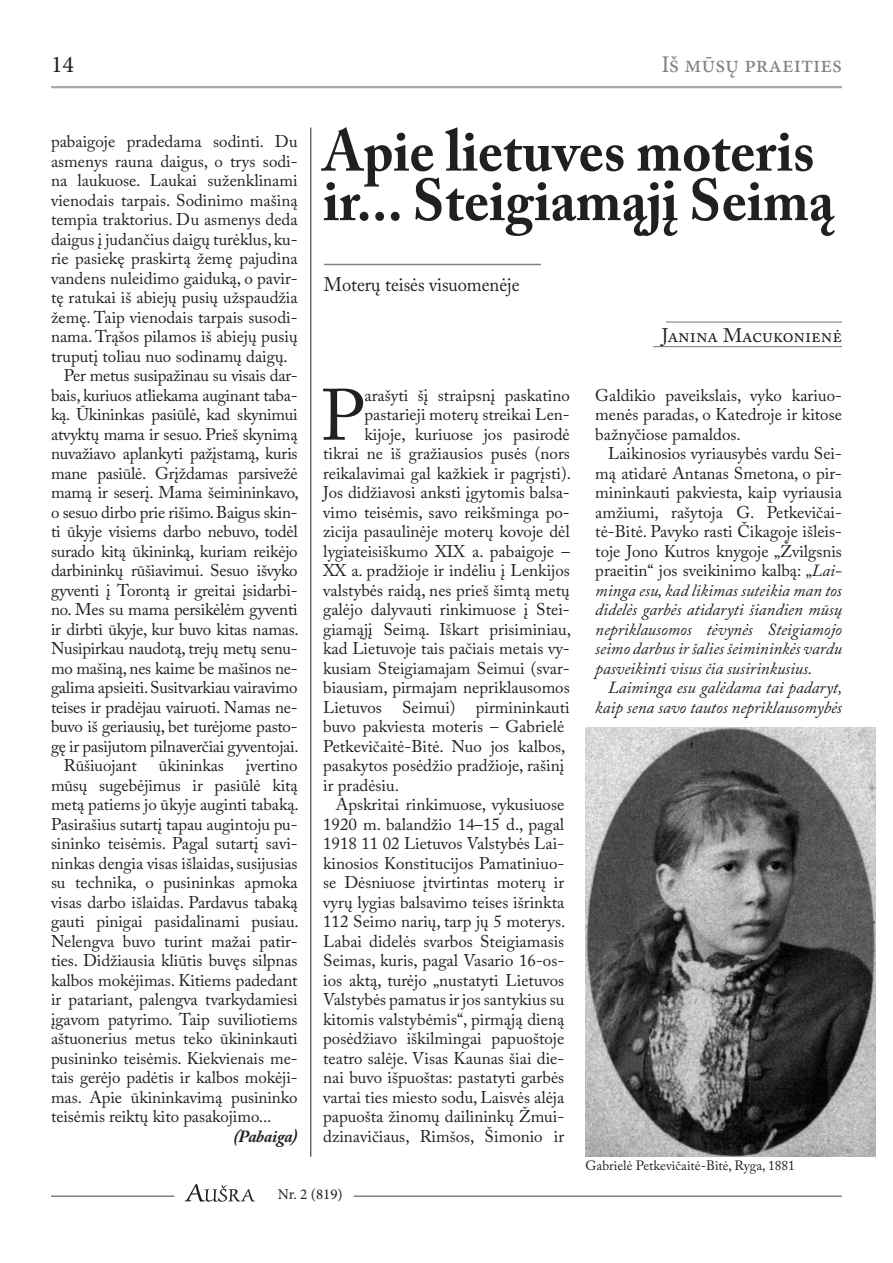
<style>
.page{position:relative;width:893px;height:1263px;background:#fff}
.page>*{position:absolute;margin:0;border:0;box-sizing:border-box;transform-origin:0 0}
.t1{font:71.85px "Adobe Caslon Pro";color:#231f20}
.t2{font:700 58.5px/49.5px "Adobe Caslon Pro";color:#231f20;scale:.95 1}
.t3{font:24px "Minion Pro";color:#808285}
.t4{font:24px "Minion Pro";color:#231f20}
.t5{font:19.5px "Adobe Caslon Pro";color:#231f20;scale:.95 1}
.t6{font:19.5px "Adobe Caslon Pro";color:#231f20}
.t7{font:16.95px/19.5px "Adobe Caslon Pro";color:#231f20;text-align:justify}
.t8{font:italic 16.95px/19.5px "Adobe Caslon Pro";color:#231f20;text-align:right}
.t9{font:16.95px "Adobe Caslon Pro";letter-spacing:-.04em;color:#231f20}
.t10{font:italic 700 16.95px "Adobe Caslon Pro";letter-spacing:-.01em;color:#231f20}
.t11{font:15px "Minion Pro";color:#231f20}
.t12{font:13.5px "Adobe Caslon Pro";color:#231f20}
.s1{font-style:italic}
</style>
<div class="page">
<svg style="left:184px;top:1184px;width:71px;height:18px"></svg>
<hr style="left:51px;top:86px;width:791px;height:2px;background:#a8a9ad">
<hr style="left:51px;top:1195px;width:123px;height:2px;background:#808285">
<hr style="left:354px;top:1195px;width:488px;height:2px;background:#808285">
<hr style="left:666px;top:321px;width:176px;height:2px;background:#808285">
<hr style="left:653px;top:346px;width:189px;height:1px;background:#808285">
<hr style="left:310px;top:128px;width:1px;height:1029px;background:#231f20">
<hr style="left:324px;top:264px;width:217px;height:1px;background:#808285">
<img style="left:585px;top:727px;width:291px;height:430px">
<h3 class="t4" style="left:51px;top:48px;width:25px">14</h3>
<h3 class="t3" style="left:661px;top:48px;width:182px">Iš mūsų praeities</h3>
<p class="t7" style="left:51px;top:131px;width:248px">pabaigoje pradedama sodinti. Du</p>
<p class="t7" style="left:51px;top:151px;width:248px">asmenys rauna daigus, o trys sodi-</p>
<p class="t7" style="left:51px;top:170px;width:248px">na laukuose. Laukai suženklinami</p>
<p class="t7" style="left:51px;top:190px;width:248px">vienodais tarpais. Sodinimo mašiną</p>
<p class="t7" style="left:51px;top:209px;width:248px">tempia traktorius. Du asmenys deda</p>
<p class="t7" style="left:51px;top:229px;width:248px">daigus į judančius daigų turėklus, ku-</p>
<p class="t7" style="left:51px;top:248px;width:248px">rie pasiekę praskirtą žemę pajudina</p>
<p class="t7" style="left:51px;top:268px;width:248px">vandens nuleidimo gaiduką, o pavir-</p>
<p class="t7" style="left:51px;top:287px;width:248px">tę ratukai iš abiejų pusių užspaudžia</p>
<p class="t7" style="left:51px;top:307px;width:248px">žemę. Taip vienodais tarpais susodi-</p>
<p class="t7" style="left:51px;top:326px;width:248px">nama. Trąšos pilamos iš abiejų pusių</p>
<p class="t7" style="left:51px;top:346px;width:238px">truputį toliau nuo sodinamų daigų.</p>
<p class="t7" style="left:64px;top:365px;width:235px">Per metus susipažinau su visais dar-</p>
<p class="t7" style="left:51px;top:385px;width:248px">bais, kuriuos atliekama auginant taba-</p>
<p class="t9" style="left:51px;top:404px;width:248px">ką. Ūkininkas pasiūlė, kad skynimui</p>
<p class="t7" style="left:51px;top:424px;width:248px">atvyktų mama ir sesuo. Prieš skynimą</p>
<p class="t7" style="left:51px;top:443px;width:248px">nuvažiavo aplankyti pažįstamą, kuris</p>
<p class="t7" style="left:51px;top:463px;width:248px">mane pasiūlė. Grįždamas parsivežė</p>
<p class="t7" style="left:51px;top:482px;width:249px">mamą ir seserį. Mama šeimininkavo,</p>
<p class="t7" style="left:51px;top:502px;width:248px">o sesuo dirbo prie rišimo. Baigus skin-</p>
<p class="t7" style="left:51px;top:521px;width:248px">ti ūkyje visiems darbo nebuvo, todėl</p>
<p class="t9" style="left:51px;top:541px;width:248px">surado kitą ūkininką, kuriam reikėjo</p>
<p class="t7" style="left:51px;top:560px;width:248px">darbininkų rūšiavimui. Sesuo išvyko</p>
<p class="t7" style="left:51px;top:580px;width:248px">gyventi į Torontą ir greitai įsidarbi-</p>
<p class="t7" style="left:51px;top:599px;width:248px">no. Mes su mama persikėlėm gyventi</p>
<p class="t7" style="left:51px;top:619px;width:249px">ir dirbti ūkyje, kur buvo kitas namas.</p>
<p class="t7" style="left:51px;top:638px;width:248px">Nusipirkau naudotą, trejų metų senu-</p>
<p class="t7" style="left:51px;top:658px;width:248px">mo mašiną, nes kaime be mašinos ne-</p>
<p class="t7" style="left:51px;top:677px;width:248px">galima apsieiti. Susitvarkiau vairavimo</p>
<p class="t7" style="left:51px;top:697px;width:248px">teises ir pradėjau vairuoti. Namas ne-</p>
<p class="t7" style="left:51px;top:716px;width:248px">buvo iš geriausių, bet turėjome pasto-</p>
<p class="t7" style="left:51px;top:736px;width:249px">gę ir pasijutom pilnaverčiai gyventojai.</p>
<p class="t7" style="left:64px;top:755px;width:75px">Rūšiuojant</p>
<p class="t7" style="left:159px;top:755px;width:67px">ūkininkas</p>
<p class="t7" style="left:51px;top:755px;width:249px;text-indent:195px">įvertino mūsų sugebėjimus ir pasiūlė kitą metą patiems jo ūkyje auginti tabaką.<br>Pasirašius sutartį tapau augintoju pu&shy;sininko teisėmis. Pagal sutartį savi&shy;ninkas dengia visas išlaidas, susijusias su technika, o pusininkas apmoka visas darbo išlaidas. Pardavus tabaką gauti pinigai pasidalinami pusiau.<br>Nelengva buvo turint mažai patir&shy;ties. Didžiausia kliūtis buvęs silpnas kalbos mokėjimas. Kitiems padedant ir patariant, palengva tvarkydamiesi įgavom patyrimo. Taip suviliotiems aštuonerius metus teko ūkininkauti pusininko teisėmis. Kiekvienais me&shy;tais gerėjo padėtis ir kalbos mokėji&shy;mas. Apie ūkininkavimą pusininko teisėmis reiktų kito pasakojimo...</p>
<p class="t10" style="left:233px;top:1126px;width:66px">(Pabaiga)</p>
<h2 class="t2" style="left:323px;top:126px;width:539px">Apie lietuves moteris ir... Steigiamąjį Seimą</h2>
<p class="t5" style="left:324px;top:273px;width:207px">Moterų teisės visuomenėje</p>
<p class="t6" style="left:662px;top:324px;width:182px">Janina Macukonienė</p>
<h1 class="t1" style="left:321px;top:373px;width:45px">P</h1>
<p class="t7" style="left:365px;top:385px;width:207px">arašyti šį straipsnį paskatino</p>
<p class="t7" style="left:365px;top:404px;width:207px">pastarieji moterų streikai Len-</p>
<p class="t7" style="left:365px;top:424px;width:207px">kijoje, kuriuose jos pasirodė</p>
<p class="t7" style="left:323px;top:443px;width:248px">tikrai ne iš gražiausios pusės (nors</p>
<p class="t7" style="left:323px;top:463px;width:249px">reikalavimai gal kažkiek ir pagrįsti).</p>
<p class="t7" style="left:323px;top:482px;width:248px">Jos didžiavosi anksti įgytomis balsa-</p>
<p class="t7" style="left:323px;top:502px;width:248px">vimo teisėmis, savo reikšminga po-</p>
<p class="t7" style="left:323px;top:521px;width:248px">zicija pasaulinėje moterų kovoje dėl</p>
<p class="t7" style="left:323px;top:541px;width:248px">lygiateisiškumo XIX a. pabaigoje –</p>
<p class="t7" style="left:323px;top:560px;width:248px">XX a. pradžioje ir indėliu į Lenkijos</p>
<p class="t7" style="left:323px;top:580px;width:248px">valstybės raidą, nes prieš šimtą metų</p>
<p class="t7" style="left:323px;top:599px;width:248px">galėjo dalyvauti rinkimuose į Stei-</p>
<p class="t7" style="left:323px;top:619px;width:249px">giamąjį Seimą. Iškart prisiminiau,</p>
<p class="t7" style="left:323px;top:638px;width:248px">kad Lietuvoje tais pačiais metais vy-</p>
<p class="t7" style="left:323px;top:658px;width:248px">kusiam Steigiamajam Seimui (svar-</p>
<p class="t7" style="left:323px;top:677px;width:248px">biausiam, pirmajam nepriklausomos</p>
<p class="t7" style="left:323px;top:697px;width:248px">Lietuvos Seimui) pirmininkauti</p>
<p class="t7" style="left:323px;top:716px;width:243px">buvo pakviesta moteris – Gabrielė</p>
<p class="t7" style="left:323px;top:736px;width:244px">Petkevičaitė-Bitė. Nuo jos kalbos,</p>
<p class="t7" style="left:323px;top:755px;width:243px">pasakytos posėdžio pradžioje, rašinį</p>
<p class="t7" style="left:323px;top:775px;width:77px">ir pradėsiu.</p>
<p class="t7" style="left:336px;top:794px;width:230px">Apskritai rinkimuose, vykusiuose</p>
<p class="t7" style="left:323px;top:814px;width:243px">1920 m. balandžio 14–15 d., pagal</p>
<p class="t7" style="left:323px;top:833px;width:243px">1918 11 02 Lietuvos Valstybės Lai-</p>
<p class="t7" style="left:323px;top:853px;width:243px">kinosios Konstitucijos Pamatiniuo-</p>
<p class="t7" style="left:323px;top:872px;width:243px">se Dėsniuose įtvirtintas moterų ir</p>
<p class="t7" style="left:323px;top:892px;width:243px">vyrų lygias balsavimo teises išrinkta</p>
<p class="t7" style="left:323px;top:911px;width:244px">112 Seimo narių, tarp jų 5 moterys.</p>
<p class="t7" style="left:323px;top:931px;width:243px">Labai didelės svarbos Steigiamasis</p>
<p class="t7" style="left:323px;top:950px;width:243px">Seimas, kuris, pagal Vasario 16-os-</p>
<p class="t7" style="left:323px;top:970px;width:243px">ios aktą, turėjo „nustatyti Lietuvos</p>
<p class="t7" style="left:323px;top:989px;width:243px">Valstybės pamatus ir jos santykius su</p>
<p class="t7" style="left:323px;top:1009px;width:243px">kitomis valstybėmis“, pirmąją dieną</p>
<p class="t7" style="left:323px;top:1028px;width:243px">posėdžiavo iškilmingai papuoštoje</p>
<p class="t7" style="left:323px;top:1048px;width:243px">teatro salėje. Visas Kaunas šiai die-</p>
<p class="t7" style="left:323px;top:1067px;width:243px">nai buvo išpuoštas: pastatyti garbės</p>
<p class="t7" style="left:323px;top:1087px;width:243px">vartai ties miesto sodu, Laisvės alėja</p>
<p class="t7" style="left:323px;top:1106px;width:243px">papuošta žinomų dailininkų Žmui-</p>
<p class="t7" style="left:323px;top:1126px;width:243px">dzinavičiaus, Rimšos, Šimonio ir</p>
<p class="t7" style="left:595px;top:385px;width:248px">Galdikio paveikslais, vyko kariuo&shy;menės paradas, o Katedroje ir kitose bažnyčiose pamaldos.</p>
<p class="t7" style="left:595px;top:443px;width:248px;text-indent:13px">Laikinosios vyriausybės vardu Sei&shy;mą atidarė Antanas Smetona, o pir&shy;mininkauti pakviesta, kaip vyriausia amžiumi, rašytoja G. Petkevičai&shy;tė-Bitė. Pavyko rasti Čikagoje išleis&shy;toje Jono Kutros knygoje „Žvilgsnis praeitin“ jos sveikinimo kalbą: „<span class="s1">Lai&shy;minga esu, kad likimas suteikia man tos didelės garbės atidaryti šiandien mūsų nepriklausomos tėvynės Steigiamojo seimo darbus ir šalies šeimininkės vardu pasveikinti visus čia susirinkusius.</span></p>
<p class="t8" style="left:595px;top:677px;width:249px">Laiminga esu galėdama tai padaryt, kaip sena savo tautos nepriklausomybės</p>
<p class="t12" style="left:585px;top:1157px;width:211px">Gabrielė Petkevičaitė-Bitė, Ryga, 1881</p>
<p class="t11" style="left:278px;top:1184px;width:66px">Nr. 2 (819)</p>
</div>
